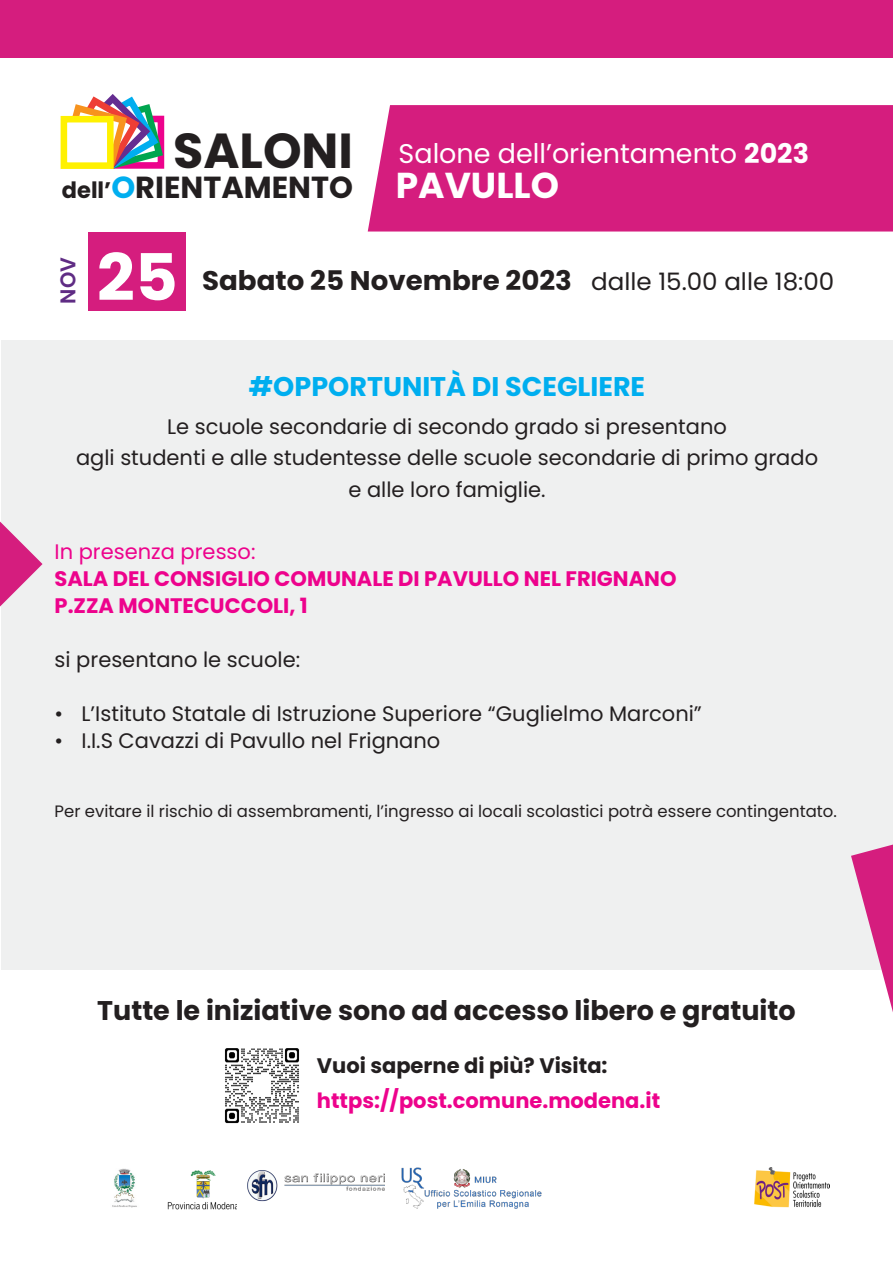
<style>
.page{position:relative;width:893px;height:1263px;background:#fff}
.page>*{position:absolute;margin:0;border:0;box-sizing:border-box;transform-origin:0 0}
.t1{font:700 64.65px "Poppins";color:#fff}
.t2{font:700 49.2px "Poppins";color:#231f20}
.t3{font:700 36px "Poppins";color:#fff}
.t4{font:700 30.45px "Poppins";color:#231f20}
.t5{font:700 27px "Poppins";color:#231f20}
.t6{font:27px "Poppins";color:#fff}
.t7{font:700 27px "Poppins";color:#00aeef}
.t8{font:24px "Poppins";color:#231f20}
.t9{font:600 21.3px "Poppins";color:#5f2c84}
.t10{font:21px/31.5px "Poppins";color:#231f20;text-align:center}
.t11{font:700 21px/27px "Poppins";color:#ed028c}
.t12{font:700 21px "Poppins";color:#231f20}
.t13{font:16.5px "Poppins";color:#231f20}
.s1{font-size:22.5px}
.s2{color:#00aeef}
.s3{font-weight:700}
.s4{font-weight:400}
</style>
<div class="page">
<div style="left:1px;top:340px;width:892px;height:629px;background:#eff0f0"></div>
<div style="left:368px;top:105px;width:525px;height:127px;background:#d51d7e"></div>
<svg style="left:814px;top:844px;width:79px;height:345px"></svg>
<div style="left:89px;top:232px;width:97px;height:79px;background:#d51d7e"></div>
<svg style="left:0;top:521px;width:43px;height:86px"></svg>
<div style="left:0;top:0;width:893px;height:57px;background:#d51d7e"></div>
<svg style="left:60px;top:94px;width:105px;height:75px"></svg>
<div style="left:64px;top:119px;width:46px;height:47px;background:#fff"></div>
<div style="left:61px;top:116px;width:53px;height:53px;border:7px solid #fff101"></div>
<img style="left:224px;top:1048px;width:76px;height:76px">
<img style="left:247px;top:1170px;width:137px;height:31px">
<img style="left:401px;top:1167px;width:141px;height:41px">
<img style="left:167px;top:1170px;width:70px;height:39px">
<img style="left:755px;top:1167px;width:74px;height:41px">
<img style="left:112px;top:1168px;width:25px;height:39px">
<p class="t2" style="left:173px;top:122px;width:181px">SALONI</p>
<p class="t4" style="left:62px;top:170px;width:293px"><span class="s1">dell’</span><span class="s2">O</span>RIENTAMENTO</p>
<p class="t6" style="left:399px;top:138px;width:412px">Salone dell’orientamento <span class="s3">2023</span></p>
<p class="t3" style="left:396px;top:164px;width:165px">PAVULLO</p>
<p class="t1" style="left:97px;top:240px;width:82px">25</p>
<p class="t9" style="left:56px;top:303px;width:48px;rotate:-90deg">NOV</p>
<p class="t5" style="left:202px;top:264px;width:371px">Sabato 25 Novembre 2023</p>
<p class="t8" style="left:591px;top:267px;width:245px">dalle 15.00 alle 18:00</p>
<p class="t7" style="left:249px;top:371px;width:398px">#OPPORTUNITÀ DI SCEGLIERE</p>
<p class="t10" style="left:76px;top:411px;width:744px">Le scuole secondarie di secondo grado si presentano<br>agli studenti e alle studentesse delle scuole secondarie di primo grado e alle loro famiglie.</p>
<p class="t11" style="left:55px;top:539px;width:623px"><span class="s4">In presenza presso:<br></span>SALA DEL CONSIGLIO COMUNALE DI PAVULLO NEL FRIGNANO<br>P.ZZA MONTECUCCOLI, 1</p>
<p class="t10" style="left:55px;top:644px;width:247px">si presentano le scuole:</p>
<p class="t10" style="left:55px;top:698px;width:649px">• L’Istituto Statale di Istruzione Superiore “Guglielmo Marconi”</p>
<p class="t10" style="left:55px;top:725px;width:387px">• I.I.S Cavazzi di Pavullo nel Frignano</p>
<p class="t13" style="left:55px;top:801px;width:784px">Per evitare il rischio di assembramenti, l’ingresso ai locali scolastici potrà essere contingentato.</p>
<p class="t5" style="left:97px;top:995px;width:700px">Tutte le iniziative sono ad accesso libero e gratuito</p>
<p class="t12" style="left:317px;top:1053px;width:292px">Vuoi saperne di più? Visita:</p>
<p class="t11" style="left:317px;top:1087px;width:345px">https://post.comune.modena.it</p>
</div>
